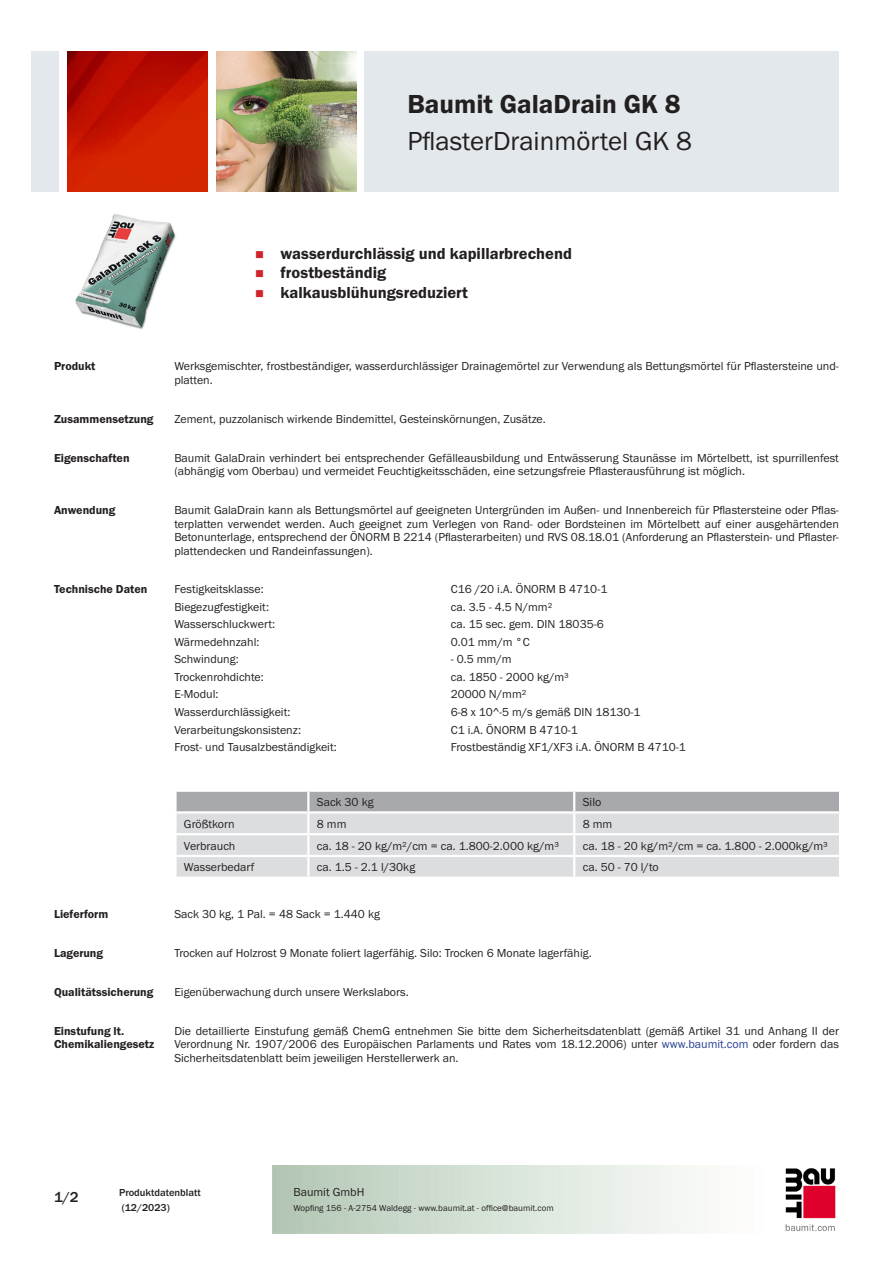
<style>
.page{position:relative;width:893px;height:1263px;background:#fff}
.page>*{position:absolute;margin:0;border:0;box-sizing:border-box;transform-origin:0 0}
.PDS_Produktname_Land{font:27px "BM Franklin Gothic URW Boo";color:#231f20}
.PDS_Produktname{font:27px "BM Franklin Gothic URW Dem";color:#231f20}
.t1{font:16.5px "BM Franklin Gothic URW Dem";color:#231f20}
.t2{font:500 15px "BM Franklin Gothic URW";color:#231f20}
.PDS_Standard{font:12px/13.5px "BM Franklin Gothic URW Boo";color:#231f20}
.PDS_Standard_linksbü{font:12px "BM Franklin Gothic URW Boo";color:#231f20}
.PDS_Header{font:12px/13.5px "BM Franklin Gothic URW Dem";color:#231f20}
.t3{font:500 10.5px/15px "BM Franklin Gothic URW";color:#231f20}
.t4{font:9px "BM Franklin Gothic URW Boo";color:#231f20}
.s1{color:#253f8e}
</style>
<div class="page">
<img style="left:785px;top:1168px;width:51px;height:63px">
<div style="left:32px;top:51px;width:27px;height:140px;background:#e2e8eb"></div>
<img style="left:68px;top:52px;width:140px;height:139px">
<img style="left:216px;top:51px;width:141px;height:140px">
<div style="left:365px;top:51px;width:474px;height:140px;background:#e2e8eb"></div>
<img style="left:75px;top:214px;width:101px;height:115px">
<svg style="left:176px;top:791px;width:664px;height:86px"></svg>
<hr style="left:174px;top:811px;width:134px;height:2px;background:#fff">
<hr style="left:174px;top:813px;width:3px;height:20px;background:#fff">
<hr style="left:308px;top:811px;width:266px;height:2px;background:#fff">
<hr style="left:307px;top:813px;width:2px;height:20px;background:#fff">
<hr style="left:574px;top:811px;width:267px;height:2px;background:#fff">
<hr style="left:573px;top:813px;width:2px;height:20px;background:#fff">
<hr style="left:839px;top:813px;width:2px;height:20px;background:#fff">
<hr style="left:174px;top:833px;width:134px;height:2px;background:#fff">
<hr style="left:174px;top:835px;width:3px;height:20px;background:#fff">
<hr style="left:308px;top:833px;width:266px;height:2px;background:#fff">
<hr style="left:307px;top:835px;width:2px;height:20px;background:#fff">
<hr style="left:574px;top:833px;width:267px;height:2px;background:#fff">
<hr style="left:573px;top:835px;width:2px;height:20px;background:#fff">
<hr style="left:839px;top:835px;width:2px;height:20px;background:#fff">
<hr style="left:174px;top:855px;width:134px;height:2px;background:#fff">
<hr style="left:174px;top:857px;width:3px;height:20px;background:#fff">
<hr style="left:308px;top:855px;width:266px;height:2px;background:#fff">
<hr style="left:307px;top:857px;width:2px;height:20px;background:#fff">
<hr style="left:574px;top:855px;width:267px;height:2px;background:#fff">
<hr style="left:573px;top:857px;width:2px;height:20px;background:#fff">
<hr style="left:839px;top:857px;width:2px;height:20px;background:#fff">
<p class="PDS_Produktname" style="left:407px;top:87px;width:275px">Baumit GalaDrain GK 8</p>
<p class="PDS_Produktname_Land" style="left:407px;top:124px;width:286px">PflasterDrainmörtel GK 8</p>
<p class="t1" style="left:281px;top:243px;width:293px">wasserdurchlässig und kapillarbrechend</p>
<p class="t1" style="left:281px;top:263px;width:107px">frostbeständig</p>
<p class="t1" style="left:281px;top:282px;width:189px">kalkausblühungsreduziert</p>
<p class="PDS_Header" style="left:54px;top:360px;width:43px">Produkt</p>
<p class="PDS_Standard" style="left:174px;top:360px;width:666px">Werksgemischter, frostbeständiger, wasserdurchlässiger Drainagemörtel zur Verwendung als Bettungsmörtel für Pflastersteine und&shy;platten.</p>
<p class="PDS_Header" style="left:54px;top:412px;width:101px">Zusammensetzung</p>
<p class="PDS_Standard" style="left:174px;top:412px;width:373px">Zement, puzzolanisch wirkende Bindemittel, Gesteinskörnungen, Zusätze.</p>
<p class="PDS_Header" style="left:54px;top:451px;width:77px">Eigenschaften</p>
<p class="PDS_Standard" style="left:174px;top:451px;width:666px">Baumit GalaDrain verhindert bei entsprechender Gefälleausbildung und Entwässerung Staunässe im Mörtelbett, ist spurrillenfest (abhängig vom Oberbau) und vermeidet Feuchtigkeitsschäden, eine setzungsfreie Pflasterausführung ist möglich.</p>
<p class="PDS_Header" style="left:54px;top:503px;width:63px">Anwendung</p>
<p class="PDS_Standard" style="left:174px;top:503px;width:666px;text-align:justify">Baumit GalaDrain kann als Bettungsmörtel auf geeigneten Untergründen im Außen- und Innenbereich für Pflastersteine oder Pflas&shy;terplatten verwendet werden. Auch geeignet zum Verlegen von Rand- oder Bordsteinen im Mörtelbett auf einer ausgehärtenden Betonunterlage, entsprechend der ÖNORM B 2214 (Pflasterarbeiten) und RVS 08.18.01 (Anforderung an Pflasterstein- und Pflaster&shy;plattendecken und Randeinfassungen).</p>
<p class="PDS_Header" style="left:54px;top:583px;width:95px">Technische Daten</p>
<p class="PDS_Standard_linksbü" style="left:174px;top:582px;width:91px">Festigkeitsklasse:</p>
<p class="PDS_Standard_linksbü" style="left:451px;top:582px;width:158px">C16 /20 i.A. ÖNORM B 4710-1</p>
<p class="PDS_Standard_linksbü" style="left:174px;top:599px;width:96px">Biegezugfestigkeit:</p>
<p class="PDS_Standard_linksbü" style="left:451px;top:599px;width:103px">ca. 3.5 - 4.5 N/mm²</p>
<p class="PDS_Standard_linksbü" style="left:174px;top:617px;width:102px">Wasserschluckwert:</p>
<p class="PDS_Standard_linksbü" style="left:451px;top:617px;width:155px">ca. 15 sec. gem. DIN 18035-6</p>
<p class="PDS_Standard_linksbü" style="left:174px;top:634px;width:87px">Wärmedehnzahl:</p>
<p class="PDS_Standard_linksbü" style="left:451px;top:634px;width:80px">0.01 mm/m °C</p>
<p class="PDS_Standard_linksbü" style="left:174px;top:652px;width:66px">Schwindung:</p>
<p class="PDS_Standard_linksbü" style="left:451px;top:652px;width:62px">- 0.5 mm/m</p>
<p class="PDS_Standard_linksbü" style="left:174px;top:669px;width:91px">Trockenrohdichte:</p>
<p class="PDS_Standard_linksbü" style="left:451px;top:669px;width:120px">ca. 1850 - 2000 kg/m³</p>
<p class="PDS_Standard_linksbü" style="left:174px;top:687px;width:46px">E-Modul:</p>
<p class="PDS_Standard_linksbü" style="left:451px;top:687px;width:77px">20000 N/mm²</p>
<p class="PDS_Standard_linksbü" style="left:174px;top:704px;width:118px">Wasserdurchlässigkeit:</p>
<p class="PDS_Standard_linksbü" style="left:451px;top:704px;width:191px">6-8 x 10^-5 m/s gemäß DIN 18130-1</p>
<p class="PDS_Standard_linksbü" style="left:174px;top:722px;width:128px">Verarbeitungskonsistenz:</p>
<p class="PDS_Standard_linksbü" style="left:451px;top:722px;width:129px">C1 i.A. ÖNORM B 4710-1</p>
<p class="PDS_Standard_linksbü" style="left:174px;top:739px;width:164px">Frost- und Tausalzbeständigkeit:</p>
<p class="PDS_Standard_linksbü" style="left:451px;top:739px;width:237px">Frostbeständig XF1/XF3 i.A. ÖNORM B 4710-1</p>
<p class="PDS_Standard_linksbü" style="left:317px;top:795px;width:58px">Sack 30 kg</p>
<p class="PDS_Standard_linksbü" style="left:583px;top:795px;width:20px">Silo</p>
<p class="PDS_Standard_linksbü" style="left:184px;top:816px;width:52px">Größtkorn</p>
<p class="PDS_Standard_linksbü" style="left:317px;top:816px;width:31px">8 mm</p>
<p class="PDS_Standard_linksbü" style="left:583px;top:816px;width:31px">8 mm</p>
<p class="PDS_Standard_linksbü" style="left:184px;top:838px;width:53px">Verbrauch</p>
<p class="PDS_Standard_linksbü" style="left:317px;top:838px;width:244px">ca. 18 - 20 kg/m²/cm = ca. 1.800-2.000 kg/m³</p>
<p class="PDS_Standard_linksbü" style="left:583px;top:838px;width:247px">ca. 18 - 20 kg/m²/cm = ca. 1.800 - 2.000kg/m³</p>
<p class="PDS_Standard_linksbü" style="left:184px;top:860px;width:72px">Wasserbedarf</p>
<p class="PDS_Standard_linksbü" style="left:317px;top:860px;width:100px">ca. 1.5 - 2.1 l/30kg</p>
<p class="PDS_Standard_linksbü" style="left:583px;top:860px;width:78px">ca. 50 - 70 l/to</p>
<p class="PDS_Header" style="left:54px;top:907px;width:56px">Lieferform</p>
<p class="PDS_Standard" style="left:174px;top:907px;width:207px">Sack 30 kg, 1 Pal. = 48 Sack = 1.440 kg</p>
<p class="PDS_Header" style="left:54px;top:946px;width:51px">Lagerung</p>
<p class="PDS_Standard" style="left:174px;top:946px;width:419px">Trocken auf Holzrost 9 Monate foliert lagerfähig. Silo: Trocken 6 Monate lagerfähig.</p>
<p class="PDS_Header" style="left:54px;top:985px;width:101px">Qualitätssicherung</p>
<p class="PDS_Standard" style="left:174px;top:985px;width:236px">Eigenüberwachung durch unsere Werkslabors.</p>
<p class="PDS_Header" style="left:54px;top:1024px;width:102px">Einstufung lt.<br>Chemikaliengesetz</p>
<p class="PDS_Standard" style="left:174px;top:1024px;width:666px;text-align:justify">Die detaillierte Einstufung gemäß ChemG entnehmen Sie bitte dem Sicherheitsdatenblatt (gemäß Artikel 31 und Anhang II der Verordnung Nr. 1907/2006 des Europäischen Parlaments und Rates vom 18.12.2006) unter <span class="s1">www.baumit.com</span> oder fordern das Sicherheitsdatenblatt beim jeweiligen Herstellerwerk an.</p>
<p class="t2" style="left:54px;top:1188px;width:26px">1/2</p>
<p class="t3" style="left:119px;top:1185px;width:83px">Produktdatenblatt (12/2023)</p>
<p class="PDS_Standard" style="left:293px;top:1185px;width:73px">Baumit GmbH</p>
<p class="t4" style="left:293px;top:1202px;width:262px">Wopfing 156 - A-2754 Waldegg - www.baumit.at - office@baumit.com</p>
</div>
